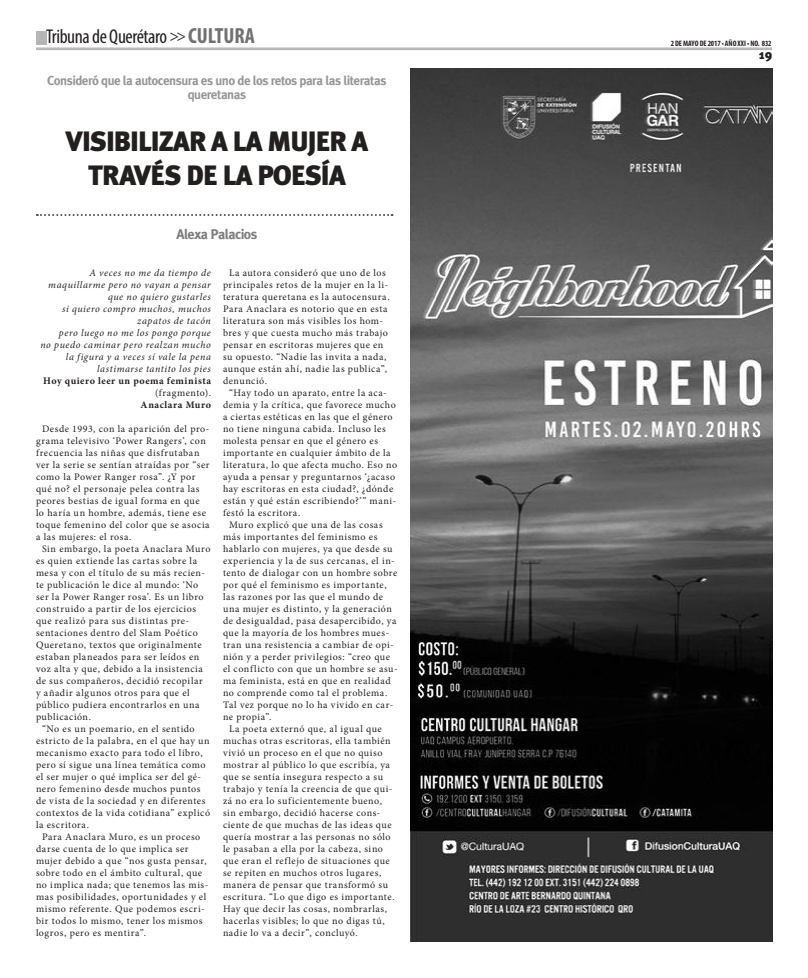
<style>
.page{position:relative;width:808px;height:978px;background:#fff}
.page>*{position:absolute;margin:0;border:0;box-sizing:border-box;transform-origin:0 0}
.t1{font:900 28px/34px "Meta Plus";letter-spacing:-.045em;color:#241f1f;text-align:center}
.t2{font:condensed 20px "Myriad Pro";letter-spacing:-.02em;color:#241f1f}
.t3{font:700 14px "Meta Plus";letter-spacing:-.04em;color:#7d7c7e}
.t4{font:700 13px/14px "Meta Plus";letter-spacing:-.04em;color:#969698;text-align:center}
.t5{font:900 12.9px "Meta Plus";color:#241f1f}
.t6{font:10px/12px "Minion Pro";letter-spacing:.05em;color:#241f1f}
.t7{font:italic 10px/12px "Minion Pro";letter-spacing:.055em;color:#241f1f;text-align:right}
.t8{font:700 10px "Minion Pro";letter-spacing:.055em;color:#241f1f}
.t9{font:700 condensed 7.9px "Myriad Pro";color:#241f1f}
.s1{font-size:16px}
.s2{font-weight:700;font-size:22px;color:#717072}
</style>
<div class="page">
<hr style="left:36px;top:48px;width:736px;height:1px;background:#b5b5b6">
<hr style="left:36px;top:49px;width:736px;height:1px;background:#b5b5b6">
<div style="left:36px;top:31px;width:10px;height:14px;background:#b5b5b6"></div>
<img style="left:411px;top:69px;width:361px;height:873px">
<svg style="left:37px;top:214px;width:356px;height:2px"></svg>
<h2 class="t2" style="left:46px;top:24px;width:210px">Tribuna de Querétaro <span class="s1">&gt;&gt;</span> <span class="s2">CULTURA</span></h2>
<h3 class="t4" style="left:47px;top:74px;width:341px">Consideró que la autocensura es uno de los retos para las literatas queretanas</h3>
<h1 class="t1" style="left:66px;top:125px;width:304px">VISIBILIZAR A LA MUJER A<br>TRAVÉS DE LA POESÍA</h1>
<h3 class="t3" style="left:177px;top:226px;width:82px">Alexa Palacios</h3>
<p class="t7" style="left:40px;top:267px;width:172px">A veces no me da tiempo de maquillarme pero no vayan a pensar que no quiero gustarles<br>si quiero compro muchos, muchos zapatos de tacón<br>pero luego no me los pongo porque<br>no puedo caminar pero realzan mucho la figura y a veces sí vale la pena lastimarse tantito los pies</p>
<p class="t8" style="left:43px;top:374px;width:169px">Hoy quiero leer un poema feminista</p>
<p class="t6" style="left:155px;top:387px;width:57px">(fragmento).</p>
<p class="t8" style="left:141px;top:398px;width:72px">Anaclara Muro</p>
<p class="t6" style="left:36px;top:423px;width:175px;text-indent:6px">Desde 1993, con la aparición del pro&shy;grama televisivo ‘Power Rangers’, con frecuencia las niñas que disfrutaban ver la serie se sentían atraídas por “ser como la Power Ranger rosa”. ¿Y por qué no? el personaje pelea contra las peores bestias de igual forma en que lo haría un hombre, además, tiene ese toque femenino del color que se asocia a las mujeres: el rosa.</p>
<p class="t6" style="left:42px;top:543px;width:170px">Sin embargo, la poeta Anaclara Muro</p>
<p class="t6" style="left:36px;top:555px;width:163px">es quien extiende las cartas sobre la</p>
<p class="t6" style="left:36px;top:567px;width:170px">mesa y con el título de su más recien-</p>
<p class="t6" style="left:36px;top:579px;width:164px">te publicación le dice al mundo: ‘No</p>
<p class="t6" style="left:36px;top:591px;width:169px">ser la Power Ranger rosa’. Es un libro</p>
<p class="t6" style="left:36px;top:603px;width:162px">construido a partir de los ejercicios</p>
<p class="t6" style="left:36px;top:615px;width:155px">que realizó para sus distintas pre-</p>
<p class="t6" style="left:36px;top:627px;width:163px">sentaciones dentro del Slam Poético</p>
<p class="t6" style="left:36px;top:639px;width:167px">Queretano, textos que originalmente</p>
<p class="t6" style="left:36px;top:651px;width:165px">estaban planeados para ser leídos en</p>
<p class="t6" style="left:36px;top:663px;width:168px">voz alta y que, debido a la insistencia</p>
<p class="t6" style="left:36px;top:675px;width:168px">de sus compañeros, decidió recopilar</p>
<p class="t6" style="left:36px;top:687px;width:155px">y añadir algunos otros para que el</p>
<p class="t6" style="left:36px;top:699px;width:165px">público pudiera encontrarlos en una</p>
<p class="t6" style="left:36px;top:711px;width:56px">publicación.</p>
<p class="t6" style="left:42px;top:723px;width:154px">“No es un poemario, en el sentido</p>
<p class="t6" style="left:36px;top:735px;width:175px">estricto de la palabra, en el que hay un</p>
<p class="t6" style="left:36px;top:747px;width:168px">mecanismo exacto para todo el libro,</p>
<p class="t6" style="left:36px;top:759px;width:171px">pero sí sigue una línea temática como</p>
<p class="t6" style="left:36px;top:771px;width:167px">el ser mujer o qué implica ser del gé-</p>
<p class="t6" style="left:36px;top:783px;width:166px">nero femenino desde muchos puntos</p>
<p class="t6" style="left:36px;top:795px;width:171px">de vista de la sociedad y en diferentes</p>
<p class="t6" style="left:36px;top:807px;width:176px">contextos de la vida cotidiana” explicó</p>
<p class="t6" style="left:36px;top:819px;width:54px">la escritora.</p>
<p class="t6" style="left:42px;top:831px;width:160px">Para Anaclara Muro, es un proceso</p>
<p class="t6" style="left:36px;top:843px;width:154px">darse cuenta de lo que implica ser</p>
<p class="t6" style="left:36px;top:855px;width:172px">mujer debido a que “nos gusta pensar,</p>
<p class="t6" style="left:36px;top:867px;width:168px">sobre todo en el ámbito cultural, que</p>
<p class="t6" style="left:36px;top:879px;width:174px">no implica nada; que tenemos las mis-</p>
<p class="t6" style="left:36px;top:891px;width:172px">mas posibilidades, oportunidades y el</p>
<p class="t6" style="left:36px;top:903px;width:170px">mismo referente. Que podemos escri-</p>
<p class="t6" style="left:36px;top:915px;width:168px">bir todos lo mismo, tener los mismos</p>
<p class="t6" style="left:36px;top:927px;width:112px">logros, pero es mentira”.</p>
<p class="t6" style="left:223px;top:267px;width:168px;text-indent:6px">La autora consideró que uno de los principales retos de la mujer en la li&shy;teratura queretana es la autocensura.<br>Para Anaclara es notorio que en esta literatura son más visibles los hom&shy;bres y que cuesta mucho más trabajo pensar en escritoras mujeres que en su opuesto. “Nadie las invita a nada, aunque están ahí, nadie las publica”, denunció.</p>
<p class="t6" style="left:223px;top:387px;width:176px;text-indent:6px">“Hay todo un aparato, entre la aca&shy;demia y la crítica, que favorece mucho a ciertas estéticas en las que el género no tiene ninguna cabida. Incluso les molesta pensar en que el género es importante en cualquier ámbito de la literatura, lo que afecta mucho. Eso no ayuda a pensar y preguntarnos ‘¿acaso hay escritoras en esta ciudad?, ¿dónde están y qué están escribiendo?’” mani&shy;festó la escritora.</p>
<p class="t6" style="left:229px;top:519px;width:155px">Muro explicó que una de las cosas</p>
<p class="t6" style="left:223px;top:531px;width:156px">más importantes del feminismo es</p>
<p class="t6" style="left:223px;top:543px;width:171px">hablarlo con mujeres, ya que desde su</p>
<p class="t6" style="left:223px;top:555px;width:173px">experiencia y la de sus cercanas, el in-</p>
<p class="t6" style="left:223px;top:567px;width:176px">tento de dialogar con un hombre sobre</p>
<p class="t6" style="left:223px;top:579px;width:165px">por qué el feminismo es importante,</p>
<p class="t6" style="left:223px;top:591px;width:162px">las razones por las que el mundo de</p>
<p class="t6" style="left:223px;top:603px;width:170px">una mujer es distinto, y la generación</p>
<p class="t6" style="left:223px;top:615px;width:175px">de desigualdad, pasa desapercibido, ya</p>
<p class="t6" style="left:223px;top:627px;width:168px">que la mayoría de los hombres mues-</p>
<p class="t6" style="left:223px;top:639px;width:172px">tran una resistencia a cambiar de opi-</p>
<p class="t6" style="left:223px;top:651px;width:168px">nión y a perder privilegios: “creo que</p>
<p class="t6" style="left:223px;top:663px;width:176px">el conflicto con que un hombre se asu-</p>
<p class="t6" style="left:223px;top:675px;width:169px">ma feminista, está en que en realidad</p>
<p class="t6" style="left:223px;top:687px;width:166px">no comprende como tal el problema.</p>
<p class="t6" style="left:223px;top:699px;width:172px">Tal vez porque no lo ha vivido en car-</p>
<p class="t6" style="left:223px;top:711px;width:50px">ne propia”.</p>
<p class="t6" style="left:229px;top:723px;width:154px">La poeta externó que, al igual que</p>
<p class="t6" style="left:223px;top:735px;width:169px">muchas otras escritoras, ella también</p>
<p class="t6" style="left:223px;top:747px;width:161px">vivió un proceso en el que no quiso</p>
<p class="t6" style="left:223px;top:759px;width:168px">mostrar al público lo que escribía, ya</p>
<p class="t6" style="left:223px;top:771px;width:162px">que se sentía insegura respecto a su</p>
<p class="t6" style="left:223px;top:783px;width:171px">trabajo y tenía la creencia de que qui-</p>
<p class="t6" style="left:223px;top:795px;width:161px">zá no era lo suficientemente bueno,</p>
<p class="t6" style="left:223px;top:807px;width:159px">sin embargo, decidió hacerse cons-</p>
<p class="t6" style="left:223px;top:819px;width:170px">ciente de que muchas de las ideas que</p>
<p class="t6" style="left:223px;top:831px;width:169px">quería mostrar a las personas no sólo</p>
<p class="t6" style="left:223px;top:843px;width:162px">le pasaban a ella por la cabeza, sino</p>
<p class="t6" style="left:223px;top:855px;width:168px">que eran el reflejo de situaciones que</p>
<p class="t6" style="left:223px;top:867px;width:160px">se repiten en muchos otros lugares,</p>
<p class="t6" style="left:223px;top:879px;width:167px">manera de pensar que transformó su</p>
<p class="t6" style="left:223px;top:891px;width:173px">escritura. “Lo que digo es importante.</p>
<p class="t6" style="left:223px;top:903px;width:166px">Hay que decir las cosas, nombrarlas,</p>
<p class="t6" style="left:223px;top:915px;width:163px">hacerlas visibles; lo que no digas tú,</p>
<p class="t6" style="left:223px;top:927px;width:136px">nadie lo va a decir”, concluyó.</p>
<p class="t9" style="left:671px;top:38px;width:102px">2 DE MAYO DE 2017 • AÑO XXI • NO. 832</p>
<p class="t5" style="left:759px;top:47px;width:15px">19</p>
</div>
